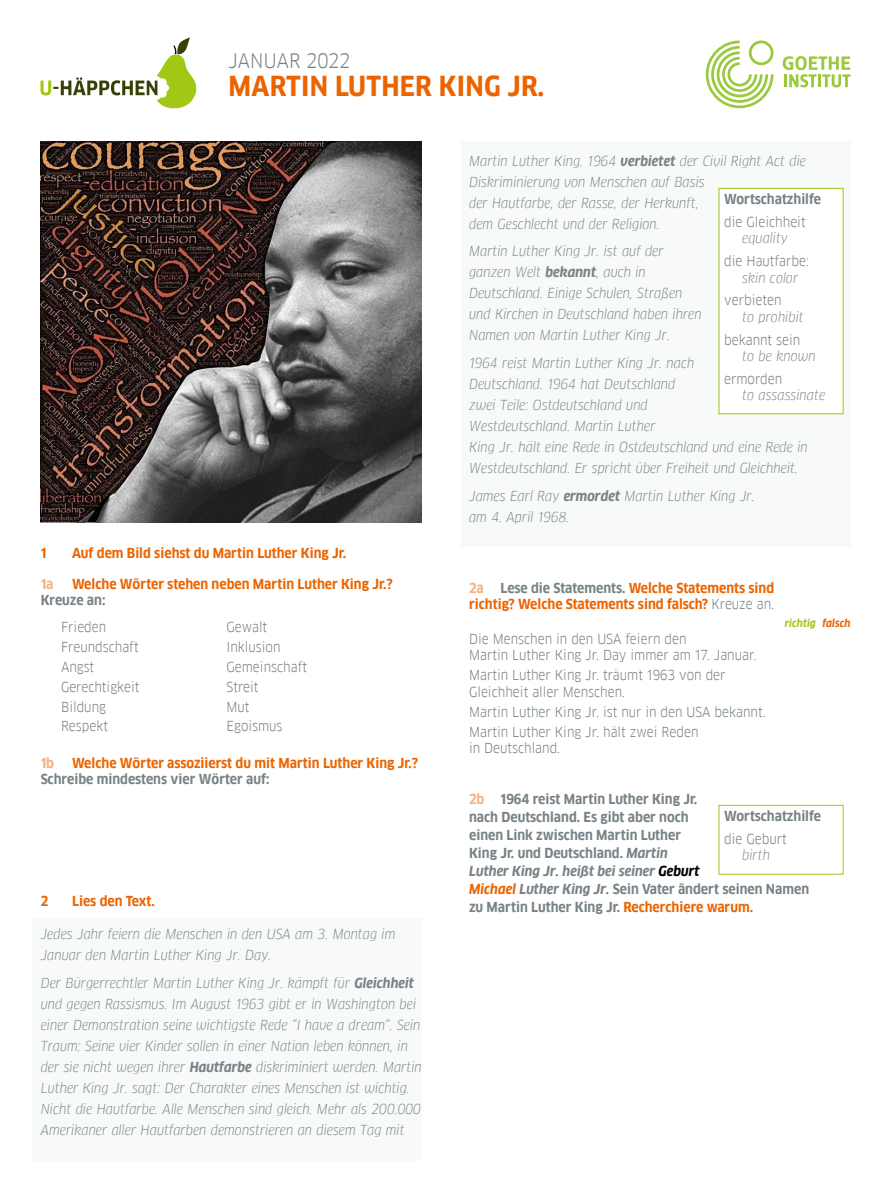
<style>
.page{position:relative;width:891px;height:1188px;background:#fff}
.page>*{position:absolute;margin:0;border:0;box-sizing:border-box;transform-origin:0 0}
.t1{font:700 27px "Goethe FF Clan";letter-spacing:.01em;color:#eb6400}
.t2{font:19.5px "Goethe FF Clan";letter-spacing:.005em;color:#788287}
.t3{font:italic 13.5px/21px "Goethe FF Clan";color:#788287}
.t4{font:13.5px/16.2px "Goethe FF Clan";color:#788287}
.t5{font:700 13.5px/18px "Goethe FF Clan";color:#788287}
.t6{font:700 13.5px/16.2px "Goethe FF Clan";color:#eb6400;text-align:right}
.t7{font:700 13.5px "Goethe FF Clan";color:#f5b180}
.t8{font:italic 700 10.5px "Goethe FF Clan";color:#a0c814}
.s1{font-weight:700}
.s2{color:#788287}
.s3{font-weight:400;color:#788287}
.s4{color:#eb6400}
.s5{color:#f5b180}
.s6{font-style:italic}
.s7{font-style:italic;color:#000}
.s8{font-style:italic;color:#eb6400}
</style>
<div class="page">
<div style="left:461px;top:141px;width:389px;height:406px;background:#f8f9f9"></div>
<div style="left:32px;top:918px;width:390px;height:243px;background:#f8f9f9"></div>
<svg style="left:706px;top:40px;width:68px;height:68px"></svg>
<svg style="left:783px;top:56px;width:67px;height:31px"></svg>
<svg style="left:40px;top:37px;width:156px;height:71px"></svg>
<div style="left:719px;top:188px;width:124px;height:226px;background:#fff"></div>
<div style="left:719px;top:805px;width:125px;height:70px;border:1px solid #a0c814"></div>
<img style="left:40px;top:141px;width:382px;height:382px">
<h2 class="t2" style="left:229px;top:49px;width:123px">JANUAR 2022</h2>
<h1 class="t1" style="left:229px;top:70px;width:317px">MARTIN LUTHER KING JR.</h1>
<p class="t6" style="left:41px;top:545px;width:7px">1</p>
<p class="t6" style="left:72px;top:545px;width:276px">Auf dem Bild siehst du Martin Luther King Jr.</p>
<p class="t7" style="left:41px;top:576px;width:14px">1a</p>
<p class="t6" style="left:72px;top:576px;width:322px">Welche Wörter stehen neben Martin Luther King Jr.?</p>
<p class="t5" style="left:41px;top:592px;width:66px">Kreuze an:</p>
<p class="t4" style="left:61px;top:619px;width:47px">Frieden</p>
<p class="t4" style="left:227px;top:619px;width:42px">Gewalt</p>
<p class="t4" style="left:61px;top:639px;width:79px">Freundschaft</p>
<p class="t4" style="left:227px;top:639px;width:55px">Inklusion</p>
<p class="t4" style="left:61px;top:659px;width:35px">Angst</p>
<p class="t4" style="left:227px;top:659px;width:82px">Gemeinschaft</p>
<p class="t4" style="left:61px;top:679px;width:80px">Gerechtigkeit</p>
<p class="t4" style="left:227px;top:679px;width:34px">Streit</p>
<p class="t4" style="left:61px;top:699px;width:46px">Bildung</p>
<p class="t4" style="left:227px;top:699px;width:24px">Mut</p>
<p class="t4" style="left:61px;top:718px;width:49px">Respekt</p>
<p class="t4" style="left:227px;top:718px;width:57px">Egoismus</p>
<p class="t7" style="left:41px;top:755px;width:15px">1b</p>
<p class="t6" style="left:72px;top:755px;width:347px">Welche Wörter assoziierst du mit Martin Luther King Jr.?</p>
<p class="t5" style="left:41px;top:770px;width:230px">Schreibe mindestens vier Wörter auf:</p>
<p class="t6" style="left:41px;top:893px;width:9px">2</p>
<p class="t6" style="left:72px;top:893px;width:84px">Lies den Text.</p>
<p class="t3" style="left:41px;top:923px;width:356px">Jedes Jahr feiern die Menschen in den USA am 3. Montag im<br>Januar den Martin Luther King Jr. Day.</p>
<p class="t3" style="left:41px;top:972px;width:383px">Der Bürgerrechtler Martin Luther King Jr. kämpft für <span class="s1">Gleichheit </span>und gegen Rassismus. Im August 1963 gibt er in Washington bei einer Demonstration seine wichtigste Rede “I have a dream“. Sein Traum: Seine vier Kinder sollen in einer Nation leben können, in der sie nicht wegen ihrer <span class="s1">Hautfarbe</span> diskriminiert werden. Martin Luther King Jr. sagt: Der Charakter eines Menschen ist wichtig.<br>Nicht die Hautfarbe. Alle Menschen sind gleich. Mehr als 200.000<br>Amerikaner aller Hautfarben demonstrieren an diesem Tag mit</p>
<p class="t3" style="left:469px;top:150px;width:338px">Martin Luther King. 1964 <span class="s1">verbietet</span> der Civil Right Act die Diskriminierung von Menschen auf Basis<br>der Hautfarbe, der Rasse, der Herkunft,<br>dem Geschlecht und der Religion.</p>
<p class="t3" style="left:469px;top:241px;width:234px">Martin Luther King Jr. ist auf der ganzen Welt <span class="s1">bekannt</span>, auch in Deutschland. Einige Schulen, Straßen und Kirchen in Deutschland haben ihren Namen von Martin Luther King Jr.</p>
<p class="t3" style="left:469px;top:353px;width:340px">1964 reist Martin Luther King Jr. nach<br>Deutschland. 1964 hat Deutschland<br>zwei Teile: Ostdeutschland und<br>Westdeutschland. Martin Luther<br>King Jr. hält eine Rede in Ostdeutschland und eine Rede in Westdeutschland. Er spricht über Freiheit und Gleichheit.</p>
<p class="t3" style="left:469px;top:485px;width:287px">James Earl Ray <span class="s1">ermordet</span> Martin Luther King Jr. am 4. April 1968.</p>
<p class="t5" style="left:724px;top:190px;width:98px">Wortschatzhilfe</p>
<p class="t4" style="left:724px;top:214px;width:83px">die Gleichheit</p>
<p class="t3" style="left:742px;top:228px;width:47px">equality</p>
<p class="t4" style="left:724px;top:253px;width:86px">die Hautfarbe:</p>
<p class="t3" style="left:742px;top:267px;width:58px">skin color</p>
<p class="t4" style="left:724px;top:292px;width:59px">verbieten</p>
<p class="t3" style="left:742px;top:306px;width:63px">to prohibit</p>
<p class="t4" style="left:724px;top:332px;width:78px">bekannt sein</p>
<p class="t3" style="left:742px;top:345px;width:75px">to be known</p>
<p class="t4" style="left:724px;top:371px;width:59px">ermorden</p>
<p class="t3" style="left:742px;top:384px;width:85px">to assassinate</p>
<p class="t6" style="left:469px;top:580px;width:307px"><span class="s2">Lese die Statements.</span> Welche Statements sind richtig? Welche Statements sind falsch? <span class="s3">Kreuze an.</span></p>
<p class="t7" style="left:469px;top:580px;width:16px">2a</p>
<p class="t4" style="left:469px;top:631px;width:289px">Die Menschen in den USA feiern den<br>Martin Luther King Jr. Day immer am 17. Januar.</p>
<p class="t4" style="left:469px;top:667px;width:258px">Martin Luther King Jr. träumt 1963 von der<br>Gleichheit aller Menschen.</p>
<p class="t4" style="left:469px;top:702px;width:298px;line-height:20.2px">Martin Luther King Jr. ist nur in den USA bekannt.<br>Martin Luther King Jr. hält zwei Reden</p>
<p class="t4" style="left:469px;top:740px;width:93px">in Deutschland.</p>
<p class="t8" style="left:785px;top:617px;width:67px">richtig <span class="s4">falsch</span></p>
<p class="t5" style="left:469px;top:791px;width:342px"><span class="s5">2b</span> 1964 reist Martin Luther King Jr.<br>nach Deutschland. Es gibt aber noch<br>einen Link zwischen Martin Luther<br>King Jr. und Deutschland. <span class="s6">Martin<br>Luther King Jr. heißt bei seiner</span> <span class="s7">Geburt<br></span><span class="s8">Michael</span> <span class="s6">Luther King Jr.</span> Sein Vater ändert seinen Namen zu Martin Luther King Jr. <span class="s4">Recherchiere warum.</span></p>
<p class="t5" style="left:724px;top:807px;width:98px">Wortschatzhilfe</p>
<p class="t4" style="left:724px;top:831px;width:64px">die Geburt</p>
<p class="t3" style="left:742px;top:845px;width:29px">birth</p>
</div>
